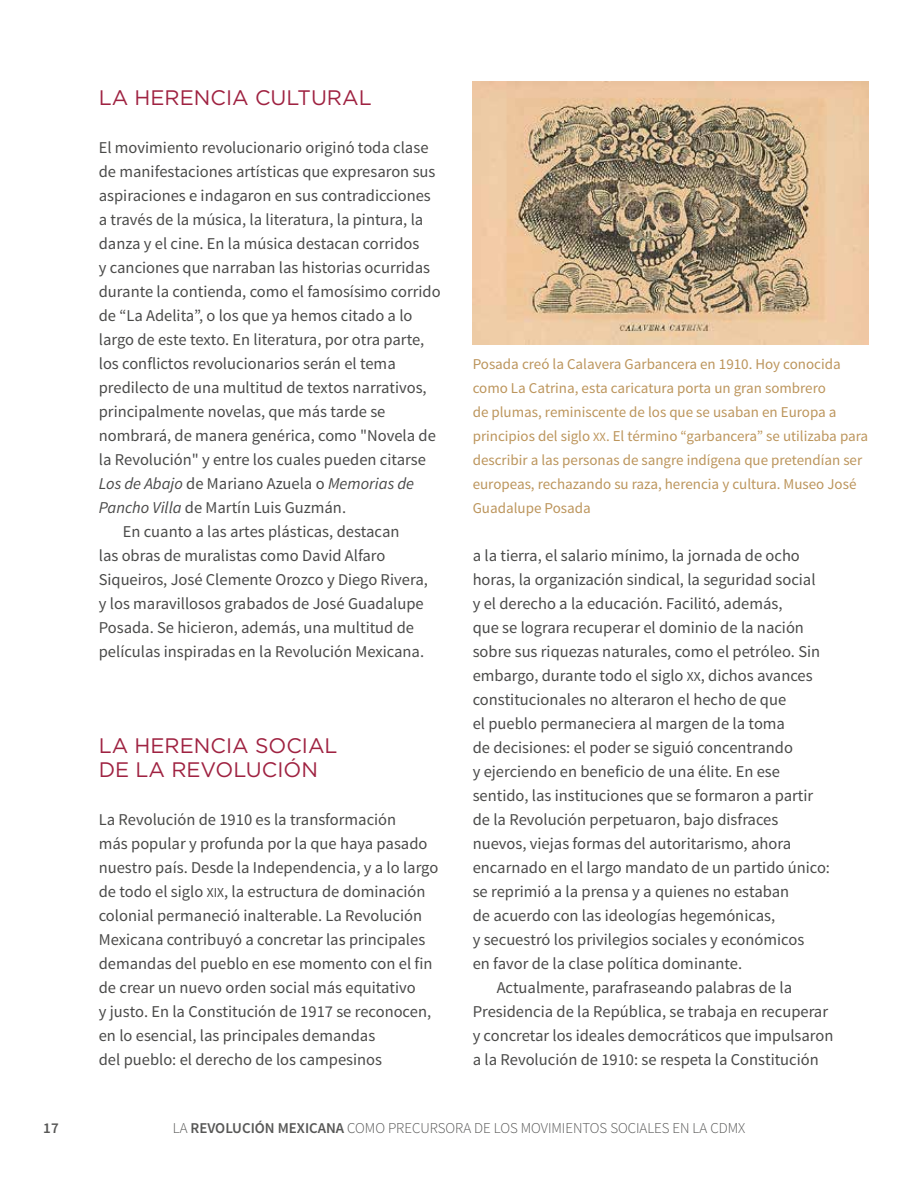
<style>
.page{position:relative;width:918px;height:1188px;background:#fff}
.page>*{position:absolute;margin:0;border:0;box-sizing:border-box;transform-origin:0 0}
.t1{font:21px/24px "Gotham";color:#9f2241}
.t2{font:16.5px/24px "Source Sans Pro";color:#4a4a49}
.t3{font:italic 16.5px "Source Sans Pro";color:#4a4a49}
.t4{font:15px/24px "Source Sans Pro";color:#bc955c}
.t5{font:300 15px "Source Sans Pro";color:#575756}
.t6{font:600 15px "Source Sans Pro";color:#575756}
.s1{font-style:normal}
.s2{font-style:italic}
.s3{font-size:13.65px}
.s4{font-size:12.6px}
.s5{font-weight:600}
</style>
<div class="page">
<img style="left:473px;top:81px;width:396px;height:264px">
<p class="t1" style="left:99px;top:85px;width:274px">LA HERENCIA CULTURAL</p>
<p class="t2" style="left:99px;top:136px;width:331px">El movimiento revolucionario originó toda clase</p>
<p class="t2" style="left:99px;top:160px;width:338px">de manifestaciones artísticas que expresaron sus</p>
<p class="t2" style="left:99px;top:184px;width:334px">aspiraciones e indagaron en sus contradicciones</p>
<p class="t2" style="left:99px;top:208px;width:326px">a través de la música, la literatura, la pintura, la</p>
<p class="t2" style="left:99px;top:232px;width:322px">danza y el cine. En la música destacan corridos</p>
<p class="t2" style="left:99px;top:256px;width:333px">y canciones que narraban las historias ocurridas</p>
<p class="t2" style="left:99px;top:280px;width:343px">durante la contienda, como el famosísimo corrido</p>
<p class="t2" style="left:99px;top:304px;width:315px">de “La Adelita”, o los que ya hemos citado a lo</p>
<p class="t2" style="left:99px;top:328px;width:327px">largo de este texto. En literatura, por otra parte,</p>
<p class="t2" style="left:99px;top:352px;width:298px">los conflictos revolucionarios serán el tema</p>
<p class="t2" style="left:99px;top:376px;width:329px">predilecto de una multitud de textos narrativos,</p>
<p class="t2" style="left:99px;top:400px;width:288px">principalmente novelas, que más tarde se</p>
<p class="t2" style="left:99px;top:424px;width:339px">nombrará, de manera genérica, como "Novela de</p>
<p class="t2" style="left:99px;top:448px;width:329px">la Revolución" y entre los cuales pueden citarse</p>
<p class="t3" style="left:99px;top:473px;width:317px">Los de Abajo <span class="s1">de Mariano Azuela o</span> Memorias de</p>
<p class="t2" style="left:99px;top:496px;width:249px"><span class="s2">Pancho Villa</span> de Martín Luis Guzmán.</p>
<p class="t2" style="left:123px;top:520px;width:278px">En cuanto a las artes plásticas, destacan</p>
<p class="t2" style="left:99px;top:544px;width:288px">las obras de muralistas como David Alfaro</p>
<p class="t2" style="left:99px;top:568px;width:331px">Siqueiros, José Clemente Orozco y Diego Rivera,</p>
<p class="t2" style="left:99px;top:592px;width:326px">y los maravillosos grabados de José Guadalupe</p>
<p class="t2" style="left:99px;top:616px;width:317px">Posada. Se hicieron, además, una multitud de</p>
<p class="t2" style="left:99px;top:640px;width:327px">películas inspiradas en la Revolución Mexicana.</p>
<p class="t1" style="left:99px;top:733px;width:240px">LA HERENCIA SOCIAL<br>DE LA REVOLUCIÓN</p>
<p class="t2" style="left:99px;top:808px;width:341px">La Revolución de 1910 es la transformación<br>más popular y profunda por la que haya pasado nuestro país. Desde la Independencia, y a lo largo de todo el siglo <span class="s3">XIX</span>, la estructura de dominación colonial permaneció inalterable. La Revolución Mexicana contribuyó a concretar las principales demandas del pueblo en ese momento con el fin de crear un nuevo orden social más equitativo<br>y justo. En la Constitución de 1917 se reconocen, en lo esencial, las principales demandas<br>del pueblo: el derecho de los campesinos</p>
<p class="t4" style="left:473px;top:352px;width:397px">Posada creó la Calavera Garbancera en 1910. Hoy conocida como La Catrina, esta caricatura porta un gran sombrero<br>de plumas, reminiscente de los que se usaban en Europa a principios del siglo <span class="s4">XX</span>. El término “garbancera” se utilizaba para describir a las personas de sangre indígena que pretendían ser europeas, rechazando su raza, herencia y cultura. Museo José Guadalupe Posada</p>
<p class="t2" style="left:473px;top:544px;width:329px">a la tierra, el salario mínimo, la jornada de ocho</p>
<p class="t2" style="left:473px;top:568px;width:344px">horas, la organización sindical, la seguridad social</p>
<p class="t2" style="left:473px;top:592px;width:311px">y el derecho a la educación. Facilitó, además,</p>
<p class="t2" style="left:473px;top:616px;width:333px">que se lograra recuperar el dominio de la nación</p>
<p class="t2" style="left:473px;top:640px;width:349px">sobre sus riquezas naturales, como el petróleo. Sin</p>
<p class="t2" style="left:473px;top:664px;width:342px">embargo, durante todo el siglo <span class="s3">XX</span>, dichos avances</p>
<p class="t2" style="left:473px;top:688px;width:315px">constitucionales no alteraron el hecho de que</p>
<p class="t2" style="left:473px;top:712px;width:314px">el pueblo permaneciera al margen de la toma</p>
<p class="t2" style="left:473px;top:736px;width:322px">de decisiones: el poder se siguió concentrando</p>
<p class="t2" style="left:473px;top:760px;width:309px">y ejerciendo en beneficio de una élite. En ese</p>
<p class="t2" style="left:473px;top:784px;width:342px">sentido, las instituciones que se formaron a partir</p>
<p class="t2" style="left:473px;top:808px;width:307px">de la Revolución perpetuaron, bajo disfraces</p>
<p class="t2" style="left:473px;top:832px;width:320px">nuevos, viejas formas del autoritarismo, ahora</p>
<p class="t2" style="left:473px;top:856px;width:359px">encarnado en el largo mandato de un partido único:</p>
<p class="t2" style="left:473px;top:880px;width:318px">se reprimió a la prensa y a quienes no estaban</p>
<p class="t2" style="left:473px;top:904px;width:304px">de acuerdo con las ideologías hegemónicas,</p>
<p class="t2" style="left:473px;top:928px;width:333px">y secuestró los privilegios sociales y económicos</p>
<p class="t2" style="left:473px;top:952px;width:271px">en favor de la clase política dominante.</p>
<p class="t2" style="left:497px;top:976px;width:297px">Actualmente, parafraseando palabras de la</p>
<p class="t2" style="left:473px;top:1000px;width:357px">Presidencia de la República, se trabaja en recuperar</p>
<p class="t2" style="left:473px;top:1024px;width:362px">y concretar los ideales democráticos que impulsaron</p>
<p class="t2" style="left:473px;top:1048px;width:348px">a la Revolución de 1910: se respeta la Constitución</p>
<p class="t6" style="left:43px;top:1118px;width:17px">17</p>
<p class="t5" style="left:173px;top:1119px;width:574px">LA <span class="s5">REVOLUCIÓN MEXICANA</span> COMO PRECURSORA DE LOS MOVIMIENTOS SOCIALES EN LA CDMX</p>
</div>
